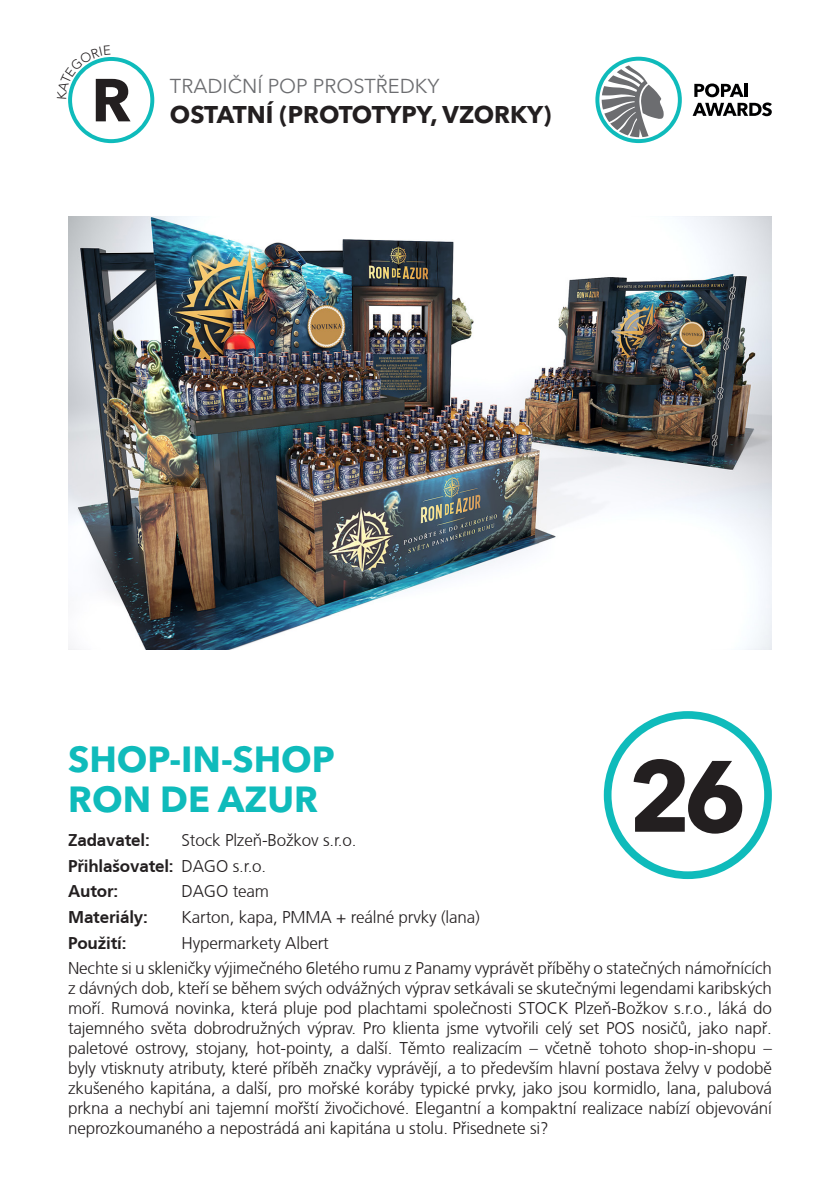
<style>
.page{position:relative;width:840px;height:1191px;background:#fff}
.page>*{position:absolute;margin:0;border:0;box-sizing:border-box;transform-origin:0 0}
.t1{font:700 100px "Avenir Next LT Pro";color:#231f20}
.t2{font:700 60px "Avenir Next LT Pro";color:#231f20}
.Titulek{font:700 36px/40px "Avenir Next LT Pro";color:#0fbbbb}
.t3{font:700 24px "Avenir Next LT Pro";letter-spacing:-.005em;color:#231f20}
.t4{font:20px "Avenir Next LT Pro";color:#6c6d70}
.Základní_text{font:300 17px/20px "Frutiger CE";letter-spacing:-.01em;color:#231f20;text-align:justify}
.Základní_text-2{font:700 17px "Frutiger CE";letter-spacing:-.01em;color:#231f20}
.s1{font-weight:300}
</style>
<div class="page">
<svg style="left:603px;top:711px;width:168px;height:168px"></svg>
<img style="left:68px;top:216px;width:703px;height:433px">
<svg style="left:692px;top:83px;width:79px;height:33px"></svg>
<svg style="left:595px;top:57px;width:86px;height:86px"></svg>
<svg style="left:68px;top:57px;width:86px;height:86px"></svg>
<p class="t2" style="left:91px;top:64px;width:41px">R</p>
<p class="t4" style="left:170px;top:75px;width:271px">TRADIČNÍ POP PROSTŘEDKY</p>
<p class="t3" style="left:170px;top:100px;width:382px">OSTATNÍ (PROTOTYPY, VZORKY)</p>
<p class="Titulek" style="left:68px;top:739px;width:268px">SHOP-IN-SHOP<br>RON DE AZUR</p>
<p class="Základní_text-2" style="left:68px;top:829px;width:83px">Zadavatel:</p>
<p class="Základní_text" style="left:181px;top:829px;width:176px">Stock Plzeň-Božkov s.r.o.</p>
<p class="Základní_text-2" style="left:68px;top:855px;width:199px">Přihlašovatel: <span class="s1">DAGO s.r.o.</span></p>
<p class="Základní_text-2" style="left:68px;top:881px;width:52px">Autor:</p>
<p class="Základní_text" style="left:181px;top:881px;width:89px">DAGO team</p>
<p class="Základní_text-2" style="left:68px;top:906px;width:81px">Materiály:</p>
<p class="Základní_text" style="left:181px;top:906px;width:299px">Karton, kapa, PMMA + reálné prvky (lana)</p>
<p class="Základní_text-2" style="left:68px;top:932px;width:60px">Použití:</p>
<p class="Základní_text" style="left:181px;top:932px;width:149px">Hypermarkety Albert</p>
<p class="Základní_text" style="left:68px;top:958px;width:705px">Nechte si u skleničky výjimečného 6letého rumu z Panamy vyprávět příběhy o statečných námořnících z dávných dob, kteří se během svých odvážných výprav setkávali se skutečnými legendami karibských moří. Rumová novinka, která pluje pod plachtami společnosti STOCK Plzeň-Božkov s.r.o., láká do tajemného světa dobrodružných výprav. Pro klienta jsme vytvořili celý set POS nosičů, jako např. paletové ostrovy, stojany, hot-pointy, a další. Těmto realizacím – včetně tohoto shop-in-shopu – byly vtisknuty atributy, které příběh značky vyprávějí, a to především hlavní postava želvy v podobě zkušeného kapitána, a další, pro mořské koráby typické prvky, jako jsou kormidlo, lana, palubová prkna a nechybí ani tajemní mořští živočichové. Elegantní a kompaktní realizace nabízí objevování neprozkoumaného a nepostrádá ani kapitána u stolu. Přisednete si?</p>
<p class="t1" style="left:628px;top:735px;width:120px">26</p>
</div>
